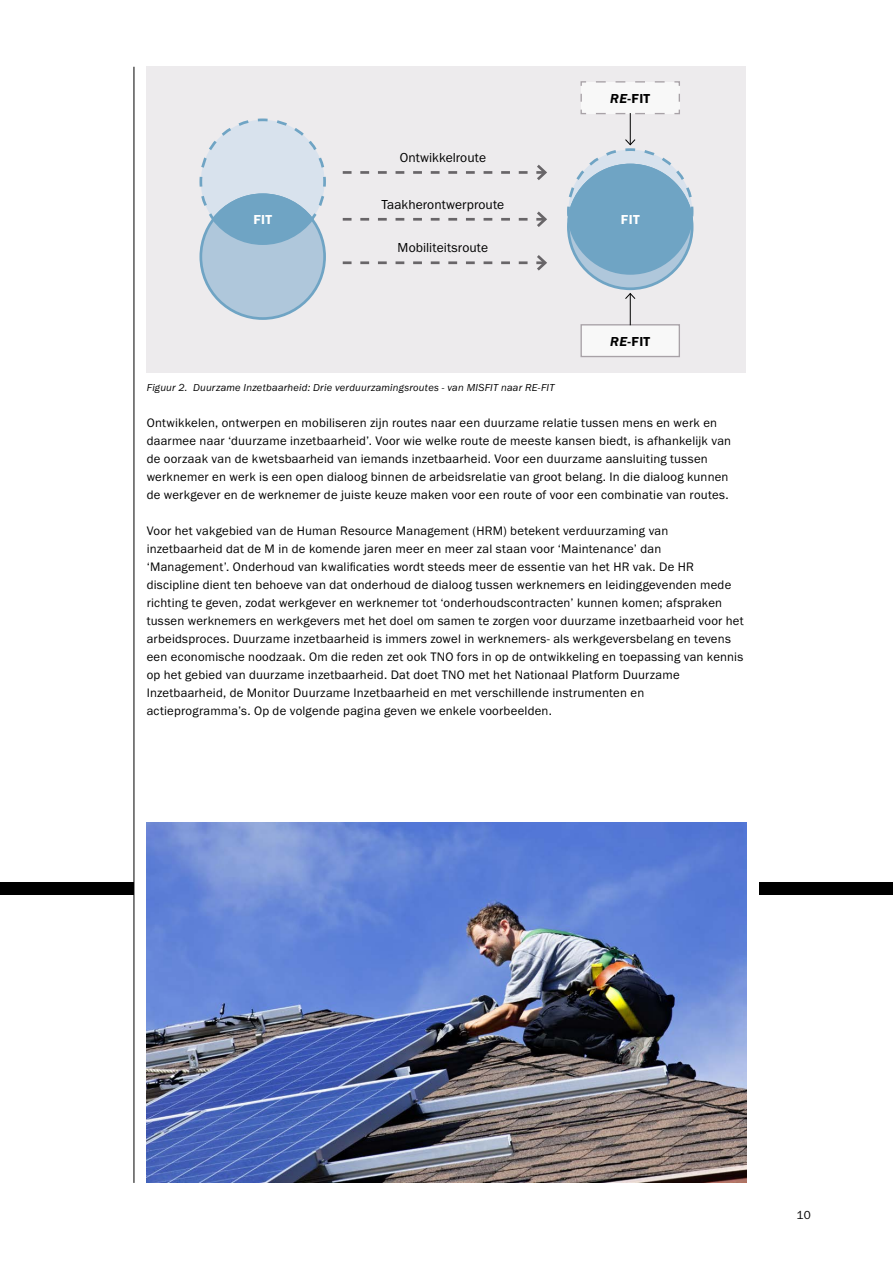
<style>
.page{position:relative;width:893px;height:1263px;background:#fff}
.page>*{position:absolute;margin:0;border:0;box-sizing:border-box;transform-origin:0 0}
.t1{font:13.5px "Franklin Gothic FS";letter-spacing:.005em;color:#000}
.t2{font:600 13.5px "Franklin Gothic FS";letter-spacing:.025em;color:#000}
.t3{font:600 13.5px "Franklin Gothic FS";letter-spacing:.025em;color:#fff}
.t4{font:12.75px/18px "Franklin Gothic FS";letter-spacing:.015em;color:#000}
.t5{font:12px "Franklin Gothic FS";color:#000}
.t6{font:italic 10.5px "Franklin Gothic FS";letter-spacing:.02em;color:#000}
.s1{font-style:italic}
</style>
<div class="page">
<div style="left:759px;top:882px;width:134px;height:13px;background:#000"></div>
<div style="left:0;top:882px;width:134px;height:13px;background:#000"></div>
<hr style="left:134px;top:67px;width:1px;height:1116px;background:#000">
<img style="left:147px;top:823px;width:599px;height:360px">
<div style="left:147px;top:67px;width:599px;height:306px;background:#edebed"></div>
<svg style="left:199px;top:118px;width:127px;height:125px"></svg>
<div style="left:201px;top:195px;width:124px;height:124px;background:#afc7db;border-radius:50%"></div>
<div style="left:199px;top:193px;width:127px;height:127px;border:3px solid #6fa4c4;border-radius:50%"></div>
<div style="left:213px;top:195px;width:99px;height:49px;background:#6fa4c4;border-radius:50%"></div>
<div style="left:212px;top:193px;width:101px;height:52px;border:3px solid #6fa4c4;border-radius:50%"></div>
<svg style="left:568px;top:165px;width:124px;height:124px"></svg>
<svg style="left:580px;top:81px;width:100px;height:34px"></svg>
<div style="left:581px;top:325px;width:98px;height:31px;background:#f8f8f8"></div>
<div style="left:580px;top:324px;width:100px;height:33px;border:1px solid #a8a2a7"></div>
<svg style="left:343px;top:164px;width:204px;height:16px"></svg>
<svg style="left:343px;top:255px;width:204px;height:16px"></svg>
<svg style="left:343px;top:211px;width:204px;height:16px"></svg>
<hr style="left:630px;top:294px;width:1px;height:31px;background:#000">
<svg style="left:625px;top:293px;width:11px;height:7px"></svg>
<hr style="left:630px;top:113px;width:1px;height:32px;background:#000">
<svg style="left:567px;top:139px;width:127px;height:137px"></svg>
<p class="t2" style="left:610px;top:91px;width:41px"><span class="s1">RE</span>-FIT</p>
<p class="t1" style="left:400px;top:150px;width:88px">Ontwikkelroute</p>
<p class="t1" style="left:381px;top:197px;width:124px">Taakherontwerproute</p>
<p class="t1" style="left:398px;top:240px;width:92px">Mobiliteitsroute</p>
<p class="t3" style="left:253px;top:212px;width:20px">FIT</p>
<p class="t3" style="left:621px;top:212px;width:20px">FIT</p>
<p class="t2" style="left:610px;top:334px;width:41px"><span class="s1">RE</span>-FIT</p>
<p class="t6" style="left:147px;top:381px;width:409px">Figuur 2. Duurzame Inzetbaarheid: Drie verduurzamingsroutes - van MISFIT naar RE-FIT</p>
<p class="t4" style="left:147px;top:414px;width:586px">Ontwikkelen, ontwerpen en mobiliseren zijn routes naar een duurzame relatie tussen mens en werk en daarmee naar ‘duurzame inzetbaarheid’. Voor wie welke route de meeste kansen biedt, is afhankelijk van de oorzaak van de kwetsbaarheid van iemands inzetbaarheid. Voor een duurzame aansluiting tussen werknemer en werk is een open dialoog binnen de arbeidsrelatie van groot belang. In die dialoog kunnen de werkgever en de werknemer de juiste keuze maken voor een route of voor een combinatie van routes.</p>
<p class="t4" style="left:147px;top:522px;width:599px">Voor het vakgebied van de Human Resource Management (HRM) betekent verduurzaming van inzetbaarheid dat de M in de komende jaren meer en meer zal staan voor ‘Maintenance’ dan ‘Management’. Onderhoud van kwalificaties wordt steeds meer de essentie van het HR vak. De HR discipline dient ten behoeve van dat onderhoud de dialoog tussen werknemers en leidinggevenden mede richting te geven, zodat werkgever en werknemer tot ‘onderhoudscontracten’ kunnen komen; afspraken tussen werknemers en werkgevers met het doel om samen te zorgen voor duurzame inzetbaarheid voor het arbeidsproces. Duurzame inzetbaarheid is immers zowel in werknemers- als werkgeversbelang en tevens een economische noodzaak. Om die reden zet ook TNO fors in op de ontwikkeling en toepassing van kennis op het gebied van duurzame inzetbaarheid. Dat doet TNO met het Nationaal Platform Duurzame Inzetbaarheid, de Monitor Duurzame Inzetbaarheid en met verschillende instrumenten en actieprogramma’s. Op de volgende pagina geven we enkele voorbeelden.</p>
<p class="t5" style="left:797px;top:1208px;width:16px">10</p>
</div>
